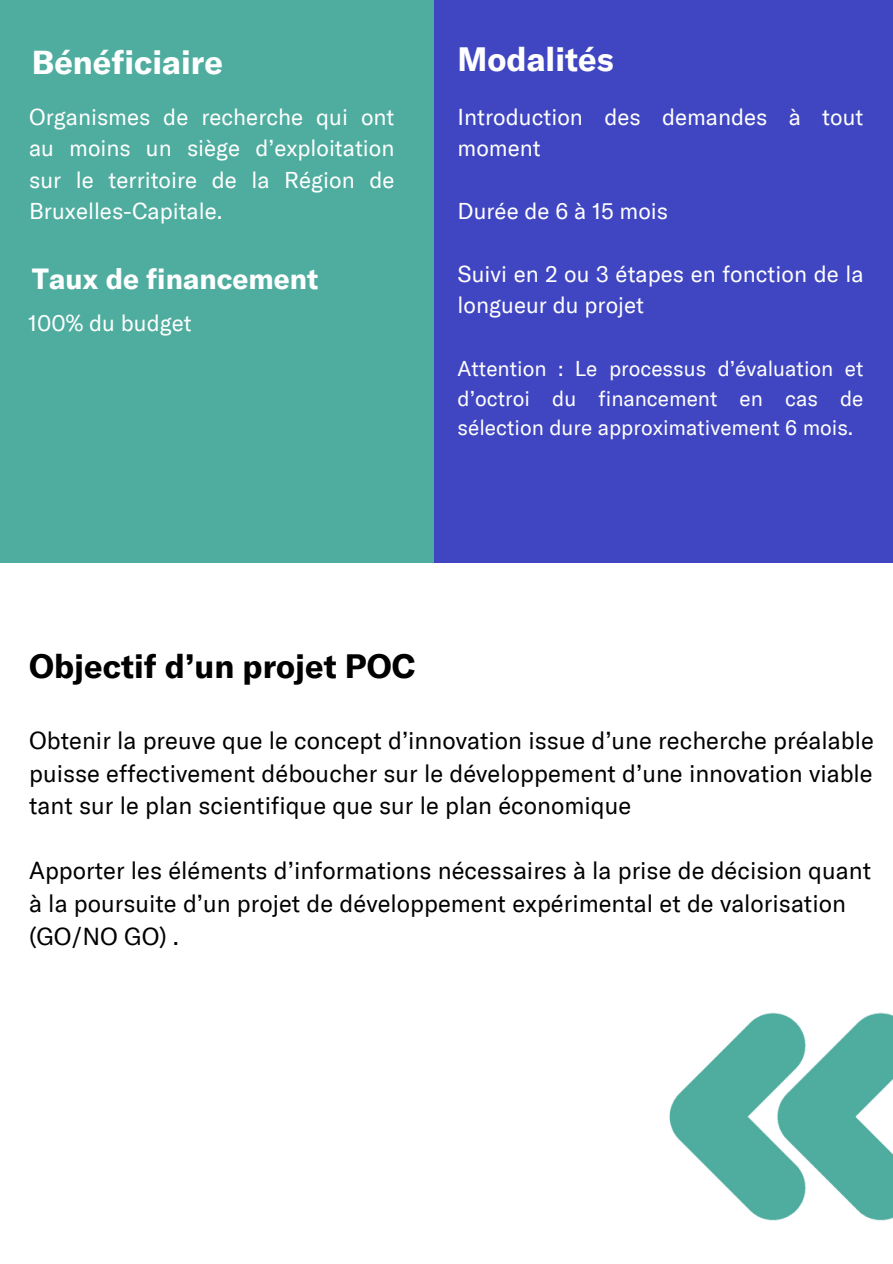
<style>
.page{position:relative;width:893px;height:1264px;background:#fff}
.page>*{position:absolute;margin:0;border:0;box-sizing:border-box;transform-origin:0 0}
.t1{font:700 33px "GT America";color:#000}
.t2{font:700 33px "GT America";color:#fff}
.t3{font:700 30px "GT America";color:#000}
.t4{font:700 28.5px "GT America";color:#fff}
.t5{font:24px/32.5px "GT America";color:#000;text-align:justify}
.t6{font:22.5px/31.5px "GT America";color:#fff}
.t7{font:21px/29.2px "GT America";color:#fff;text-align:justify}
</style>
<div class="page">
<div style="left:434px;top:0;width:458px;height:562px;background:#4046c1"></div>
<img style="left:669px;top:1012px;width:223px;height:209px">
<div style="left:0;top:0;width:434px;height:562px;background:#4fad9f"></div>
<p class="t2" style="left:32px;top:41px;width:193px">Bénéficiaire</p>
<p class="t2" style="left:457px;top:38px;width:157px">Modalités</p>
<p class="t6" style="left:29px;top:100px;width:367px;text-align:justify">Organismes de recherche qui ont au moins un siège d’exploitation sur le territoire de la Région de Bruxelles-Capitale.</p>
<p class="t6" style="left:457px;top:100px;width:407px">Introduction des demandes à tout moment</p>
<p class="t6" style="left:457px;top:195px;width:212px">Durée de 6 à 15 mois</p>
<p class="t4" style="left:32px;top:260px;width:288px">Taux de financement</p>
<p class="t6" style="left:28px;top:307px;width:165px">100% du budget</p>
<p class="t6" style="left:457px;top:258px;width:407px">Suivi en 2 ou 3 étapes en fonction de la longueur du projet</p>
<p class="t7" style="left:457px;top:354px;width:407px">Attention : Le processus d’évaluation et d’octroi du financement en cas de sélection dure approximativement 6 mois.</p>
<p class="t1" style="left:29px;top:645px;width:387px">Objectif d’un projet POC</p>
<p class="t5" style="left:29px;top:723px;width:846px">Obtenir la preuve que le concept d’innovation issue d’une recherche préalable puisse effectivement déboucher sur le développement d’une innovation viable tant sur le plan scientifique que sur le plan économique</p>
<p class="t3" style="left:276px;top:750px;width:303px">Taux de financement</p>
<p class="t5" style="left:29px;top:854px;width:843px;text-align:left">Apporter les éléments d’informations nécessaires à la prise de décision quant à la poursuite d’un projet de développement expérimental et de valorisation (GO/NO GO) .</p>
</div>
